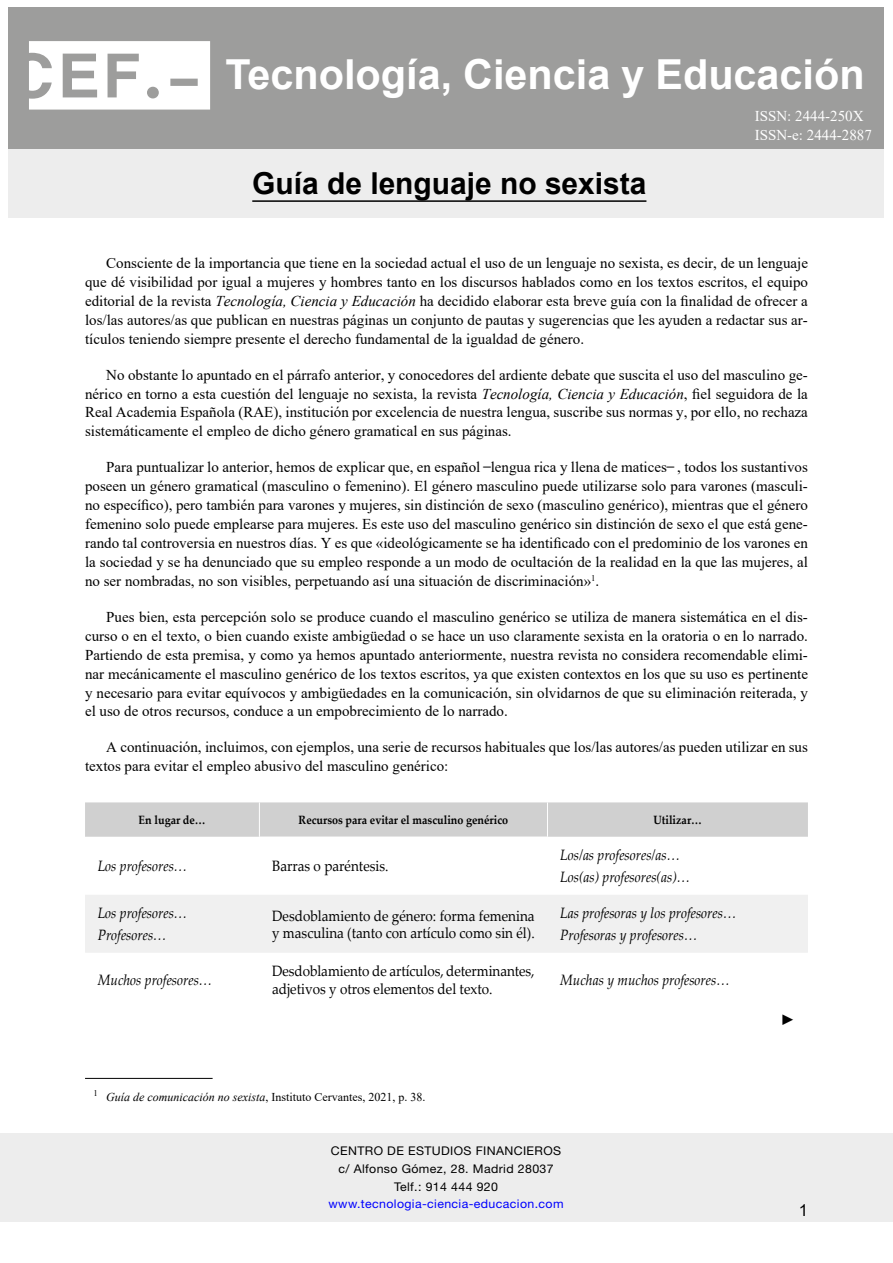
<style>
.page{position:relative;width:893px;height:1263px;background:#fff}
.page>*{position:absolute;margin:0;border:0;box-sizing:border-box;transform-origin:0 0}
.t1{font:700 41.4px "Arial";color:#fff}
.t2{font:700 30.15px "Arial";color:#000}
.t3{font:16.5px "Arial";color:#000}
.t4{font:15px/18.9px "Times New Roman";color:#000;text-align:justify}
.t5{font:italic 15px/21.5px "Palatino Linotype";color:#000;scale:.9 1}
.t6{font:15px/17.2px "Palatino Linotype";color:#000;scale:.9 1}
.t7{font:15px/18.8px "Times New Roman";color:#fff}
.t8{font:12px/17.7px "Helvetica Neue LT Std";letter-spacing:.03em;color:#000;text-align:center}
.t9{font:12px "Times New Roman";color:#000}
.t10{font:700 12px "Palatino Linotype";color:#000;scale:.9 1}
.t11{font:12px "Helvetica Neue LT Std";letter-spacing:.03em;color:#00f}
.s1{font-style:italic}
</style>
<div class="page">
<div style="left:0;top:1133px;width:893px;height:88px;background:#ededed"></div>
<div style="left:9px;top:7px;width:875px;height:147px;background:#9d9d9c"></div>
<svg style="left:29px;top:41px;width:181px;height:69px"></svg>
<div style="left:85px;top:802px;width:723px;height:35px;background:#d0d0d0"></div>
<div style="left:85px;top:895px;width:723px;height:58px;background:#f0f0f0"></div>
<hr style="left:259px;top:802px;width:1px;height:35px;background:#fff">
<hr style="left:547px;top:802px;width:1px;height:35px;background:#fff">
<hr style="left:85px;top:1078px;width:128px;height:1px;background:#000">
<div style="left:9px;top:149px;width:875px;height:69px;background:#ededed"></div>
<hr style="left:252px;top:200px;width:394px;height:2px;background:#000">
<h1 class="t1" style="left:225px;top:45px;width:641px">Tecnología, Ciencia y Educación</h1>
<h2 class="t2" style="left:252px;top:162px;width:396px">Guía de lenguaje no sexista</h2>
<p class="t7" style="left:755px;top:106px;width:119px">ISSN: 2444-250X<br>ISSN-e: 2444-2887</p>
<p class="t4" style="left:85px;top:253px;width:724px;text-indent:21px">Consciente de la importancia que tiene en la sociedad actual el uso de un lenguaje no sexista, es decir, de un lenguaje que dé visibilidad por igual a mujeres y hombres tanto en los discursos hablados como en los textos escritos, el equipo editorial de la revista <span class="s1">Tecnología, Ciencia y Educación</span> ha decidido elaborar esta breve guía con la finalidad de ofrecer a los/las autores/as que publican en nuestras páginas un conjunto de pautas y sugerencias que les ayuden a redactar sus ar&shy;tículos teniendo siempre presente el derecho fundamental de la igualdad de género.</p>
<p class="t4" style="left:85px;top:365px;width:724px;text-indent:21px">No obstante lo apuntado en el párrafo anterior, y conocedores del ardiente debate que suscita el uso del masculino ge&shy;nérico en torno a esta cuestión del lenguaje no sexista, la revista <span class="s1">Tecnología, Ciencia y Educación</span>, fiel seguidora de la Real Academia Española (RAE), institución por excelencia de nuestra lengua, suscribe sus normas y, por ello, no rechaza sistemáticamente el empleo de dicho género gramatical en sus páginas.</p>
<p class="t4" style="left:85px;top:457px;width:724px;text-indent:21px">Para puntualizar lo anterior, hemos de explicar que, en español ̶lengua rica y llena de matices ̶, todos los sustantivos poseen un género gramatical (masculino o femenino). El género masculino puede utilizarse solo para varones (masculi&shy;no específico), pero también para varones y mujeres, sin distinción de sexo (masculino genérico), mientras que el género femenino solo puede emplearse para mujeres. Es este uso del masculino genérico sin distinción de sexo el que está gene&shy;rando tal controversia en nuestros días. Y es que «ideológicamente se ha identificado con el predominio de los varones en la sociedad y se ha denunciado que su empleo responde a un modo de ocultación de la realidad en la que las mujeres, al no ser nombradas, no son visibles, perpetuando así una situación de discriminación»<sup>1</sup>.</p>
<p class="t4" style="left:85px;top:607px;width:724px;text-indent:21px">Pues bien, esta percepción solo se produce cuando el masculino genérico se utiliza de manera sistemática en el dis&shy;curso o en el texto, o bien cuando existe ambigüedad o se hace un uso claramente sexista en la oratoria o en lo narrado.<br>Partiendo de esta premisa, y como ya hemos apuntado anteriormente, nuestra revista no considera recomendable elimi&shy;nar mecánicamente el masculino genérico de los textos escritos, ya que existen contextos en los que su uso es pertinente y necesario para evitar equívocos y ambigüedades en la comunicación, sin olvidarnos de que su eliminación reiterada, y el uso de otros recursos, conduce a un empobrecimiento de lo narrado.</p>
<p class="t4" style="left:85px;top:737px;width:724px;text-indent:21px">A continuación, incluimos, con ejemplos, una serie de recursos habituales que los/las autores/as pueden utilizar en sus textos para evitar el empleo abusivo del masculino genérico:</p>
<p class="t10" style="left:139px;top:811px;width:76px">En lugar de…</p>
<p class="t10" style="left:299px;top:811px;width:234px">Recursos para evitar el masculino genérico</p>
<p class="t10" style="left:653px;top:811px;width:55px">Utilizar…</p>
<p class="t5" style="left:98px;top:855px;width:101px">Los profesores…</p>
<p class="t6" style="left:272px;top:857px;width:131px">Barras o paréntesis.</p>
<p class="t5" style="left:560px;top:844px;width:146px">Los/as profesores/as…<br>Los(as) profesores(as)…</p>
<p class="t5" style="left:98px;top:902px;width:101px">Los profesores…<br>Profesores…</p>
<p class="t6" style="left:272px;top:906px;width:293px">Desdoblamiento de género: forma femenina y masculina (tanto con artículo como sin él).</p>
<p class="t5" style="left:560px;top:902px;width:197px">Las profesoras y los profesores…<br>Profesoras y profesores…</p>
<p class="t5" style="left:98px;top:969px;width:129px">Muchos profesores…</p>
<p class="t6" style="left:272px;top:962px;width:293px">Desdoblamiento de artículos, determinantes, adjetivos y otros elementos del texto.</p>
<p class="t5" style="left:560px;top:969px;width:190px">Muchas y muchos profesores…</p>
<p class="t9" style="left:94px;top:1089px;width:334px"><sup>1</sup> <span class="s1">Guía de comunicación no sexista</span>, Instituto Cervantes, 2021, p. 38.</p>
<p class="t4" style="left:780px;top:1010px;width:16px">►</p>
<p class="t8" style="left:331px;top:1142px;width:232px">CENTRO DE ESTUDIOS FINANCIEROS c/ Alfonso Gómez, 28. Madrid 28037<br>Telf.: 914 444 920</p>
<p class="t11" style="left:329px;top:1197px;width:236px">www.tecnologia-ciencia-educacion.com</p>
<p class="t3" style="left:799px;top:1199px;width:11px">1</p>
</div>
